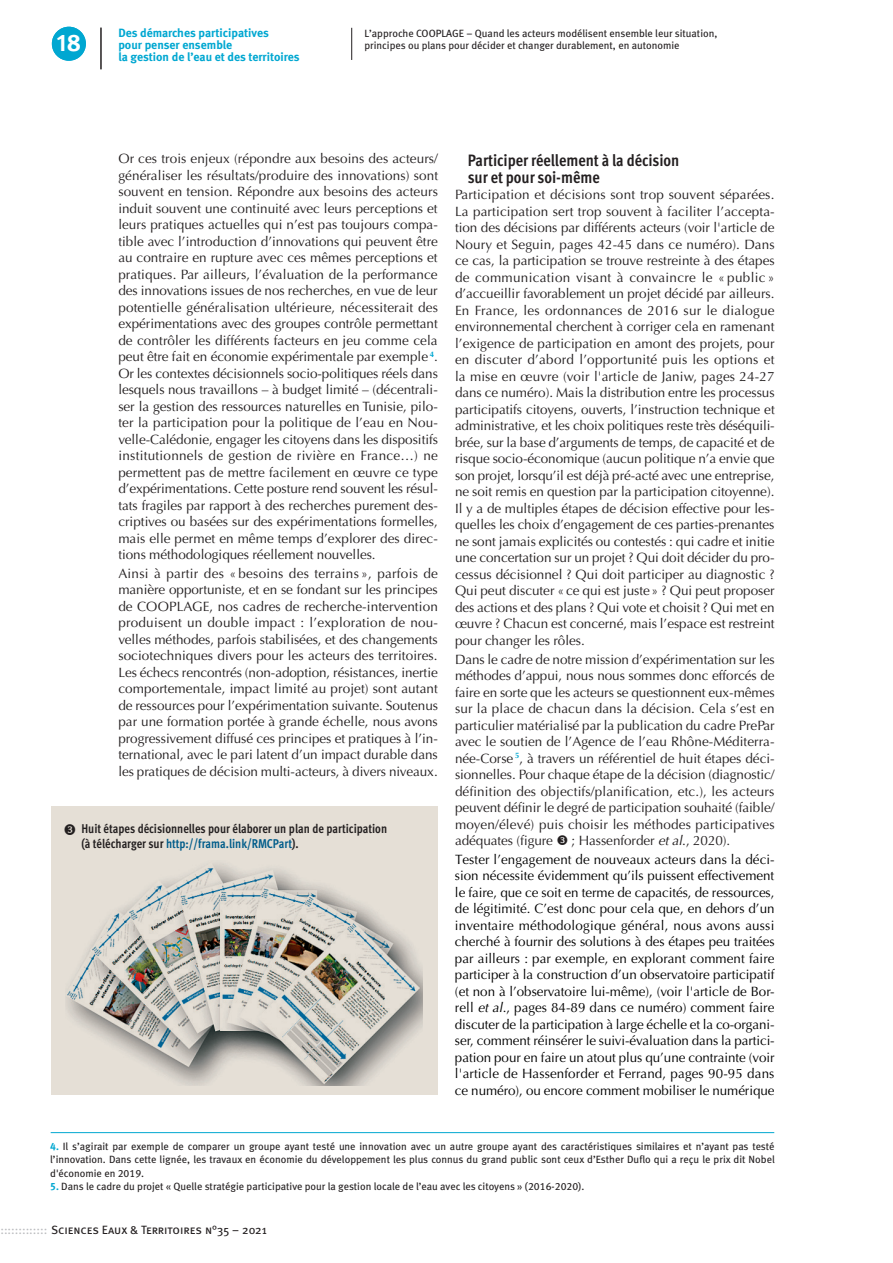
<style>
.page{position:relative;width:893px;height:1263px;background:#fff}
.page>*{position:absolute;margin:0;border:0;box-sizing:border-box;transform-origin:0 0}
.t1{font:24px "Meta Bold Caps Expert";color:#fff}
.t2{font:700 16.5px/17px "Meta Cond OT";color:#231f20}
.t3{font:13.5px/16.5px "Optima";letter-spacing:-.005em;color:#231f20;text-align:justify}
.t4{font:13.5px/16.5px "Optima";letter-spacing:-.005em;color:#000;text-align:justify}
.titre_figure{font:700 12.75px/15px "Meta Cond OT";color:#231f20}
.t5{font:700 12px/12px "Meta";color:#00a7d1}
.t6{font:12px "Meta Book Caps";letter-spacing:-.005em;color:#231f20}
.coordonnées{font:10.5px/13.5px "Meta Book LF";color:#231f20;text-align:justify}
.roulette_article{font:10.5px/12px "Meta Book LF";color:#231f20}
.s1{color:#005c8a}
.s2{font-style:italic}
.s3{font-family:"Meta Bold LF";color:#00a7d1}
.s4{color:#bcbdc0}
</style>
<div class="page">
<hr style="left:51px;top:1132px;width:723px;height:1px;background:#00a7d1">
<div style="left:51px;top:806px;width:387px;height:288px;background:#e5dfd6"></div>
<img style="left:65px;top:864px;width:357px;height:221px">
<hr style="left:351px;top:28px;width:1px;height:32px;background:#231f20">
<div style="left:52px;top:27px;width:34px;height:34px;background:#00a7d1;border-radius:50%"></div>
<hr style="left:101px;top:28px;width:1px;height:41px;background:#231f20">
<h1 class="t1" style="left:57px;top:28px;width:26px">18</h1>
<p class="t5" style="left:118px;top:26px;width:183px">Des démarches participatives<br>pour penser ensemble<br>la gestion de l’eau et des territoires</p>
<p class="roulette_article" style="left:364px;top:27px;width:354px">L’approche COOPLAGE – Quand les acteurs modélisent ensemble leur situation, principes ou plans pour décider et changer durablement, en autonomie</p>
<p class="t3" style="left:118px;top:151px;width:321px">Or ces trois enjeux (répondre aux besoins des acteurs/ généraliser les résultats/produire des innovations) sont souvent en tension. Répondre aux besoins des acteurs induit souvent une continuité avec leurs perceptions et leurs pratiques actuelles qui n’est pas toujours compa&shy;tible avec l’introduction d’innovations qui peuvent être au contraire en rupture avec ces mêmes perceptions et pratiques. Par ailleurs, l’évaluation de la performance des innovations issues de nos recherches, en vue de leur potentielle généralisation ultérieure, nécessiterait des expérimentations avec des groupes contrôle permettant de contrôler les différents facteurs en jeu comme cela peut être fait en économie expérimentale par exemple <sup>4</sup>.<br>Or les contextes décisionnels socio-politiques réels dans lesquels nous travaillons – à budget limité – (décentrali&shy;ser la gestion des ressources naturelles en Tunisie, pilo&shy;ter la participation pour la politique de l’eau en Nou&shy;velle-Calédonie, engager les citoyens dans les dispositifs institutionnels de gestion de rivière en France…) ne permettent pas de mettre facilement en œuvre ce type d’expérimentations. Cette posture rend souvent les résul&shy;tats fragiles par rapport à des recherches purement des&shy;criptives ou basées sur des expérimentations formelles, mais elle permet en même temps d’explorer des direc&shy;tions méthodologiques réellement nouvelles.</p>
<p class="t3" style="left:118px;top:565px;width:321px">Ainsi à partir des « besoins des terrains », parfois de manière opportuniste, et en se fondant sur les principes de COOPLAGE, nos cadres de recherche-intervention produisent un double impact : l’exploration de nou&shy;velles méthodes, parfois stabilisées, et des changements sociotechniques divers pour les acteurs des territoires.<br>Les échecs rencontrés (non-adoption, résistances, inertie comportementale, impact limité au projet) sont autant de ressources pour l’expérimentation suivante. Soutenus par une formation portée à grande échelle, nous avons progressivement diffusé ces principes et pratiques à l’in&shy;ternational, avec le pari latent d’un impact durable dans les pratiques de décision multi-acteurs, à divers niveaux.</p>
<p class="titre_figure" style="left:81px;top:821px;width:307px">Huit étapes décisionnelles pour élaborer un plan de participation (à télécharger sur <span class="s1">http://frama.link/RMCPart</span>).</p>
<h2 class="t2" style="left:468px;top:152px;width:213px">Participer réellement à la décision sur et pour soi-même</h2>
<p class="t3" style="left:455px;top:187px;width:321px">Participation et décisions sont trop souvent séparées.<br>La participation sert trop souvent à faciliter l’accepta&shy;tion des décisions par différents acteurs (voir l'article de Noury et Seguin, pages 42-45 dans ce numéro). Dans ce cas, la participation se trouve restreinte à des étapes de communication visant à convaincre le « public » d’accueillir favorablement un projet décidé par ailleurs.<br>En France, les ordonnances de 2016 sur le dialogue environnemental cherchent à corriger cela en ramenant l’exigence de participation en amont des projets, pour en discuter d’abord l’opportunité puis les options et la mise en œuvre (voir l'article de Janiw, pages 24-27 dans ce numéro). Mais la distribution entre les processus participatifs citoyens, ouverts, l’instruction technique et administrative, et les choix politiques reste très déséquili&shy;brée, sur la base d’arguments de temps, de capacité et de risque socio-économique (aucun politique n’a envie que son projet, lorsqu’il est déjà pré-acté avec une entreprise, ne soit remis en question par la participation citoyenne).<br>Il y a de multiples étapes de décision effective pour les&shy;quelles les choix d’engagement de ces parties-prenantes ne sont jamais explicités ou contestés : qui cadre et initie une concertation sur un projet ? Qui doit décider du pro&shy;cessus décisionnel ? Qui doit participer au diagnostic ?<br>Qui peut discuter «ce qui est juste» ? Qui peut proposer des actions et des plans ? Qui vote et choisit ? Qui met en œuvre ? Chacun est concerné, mais l’espace est restreint pour changer les rôles.</p>
<p class="t3" style="left:455px;top:651px;width:321px">Dans le cadre de notre mission d’expérimentation sur les méthodes d’appui, nous nous sommes donc efforcés de faire en sorte que les acteurs se questionnent eux-mêmes sur la place de chacun dans la décision. Cela s’est en particulier matérialisé par la publication du cadre PrePar avec le soutien de l’Agence de l’eau Rhône-Méditerra&shy;née-Corse <sup>5</sup>, à travers un référentiel de huit étapes déci&shy;sionnelles. Pour chaque étape de la décision (diagnostic/ définition des objectifs/planification, etc.), les acteurs peuvent définir le degré de participation souhaité (faible/ moyen/élevé) puis choisir les méthodes participatives adéquates (figure</p>
<p class="t3" style="left:572px;top:832px;width:160px">; Hassenforder <span class="s2">et al</span>., 2020).</p>
<p class="t4" style="left:455px;top:851px;width:321px">Tester l’engagement de nouveaux acteurs dans la déci&shy;sion nécessite évidemment qu’ils puissent effectivement le faire, que ce soit en terme de capacités, de ressources, de légitimité. C’est donc pour cela que, en dehors d’un inventaire méthodologique général, nous avons aussi cherché à fournir des solutions à des étapes peu traitées par ailleurs : par exemple, en explorant comment faire participer à la construction d’un observatoire participatif (et non à l’observatoire lui-même), (voir l'article de Bor&shy;rell <span class="s2">et al</span>., pages 84-89 dans ce numéro) comment faire discuter de la participation à large échelle et la co-organi&shy;ser, comment réinsérer le suivi-évaluation dans la partici&shy;pation pour en faire un atout plus qu’une contrainte (voir l'article de Hassenforder et Ferrand, pages 90-95 dans ce numéro), ou encore comment mobiliser le numérique</p>
<p class="coordonnées" style="left:50px;top:1139px;width:726px"><span class="s3">4.</span> Il s’agirait par exemple de comparer un groupe ayant testé une innovation avec un autre groupe ayant des caractéristiques similaires et n’ayant pas testé l’innovation. Dans cette lignée, les travaux en économie du développement les plus connus du grand public sont ceux d’Esther Duflo qui a reçu le prix dit Nobel d'économie en 2019.</p>
<p class="coordonnées" style="left:50px;top:1180px;width:536px"><span class="s3">5.</span> Dans le cadre du projet « Quelle stratégie participative pour la gestion locale de l’eau avec les citoyens » (2016-2020).</p>
<p class="t6" style="left:0;top:1223px;width:268px"><span class="s4">:::::::::::::</span> Sciences Eaux &amp; Territoires n°35 – 2021</p>
</div>
